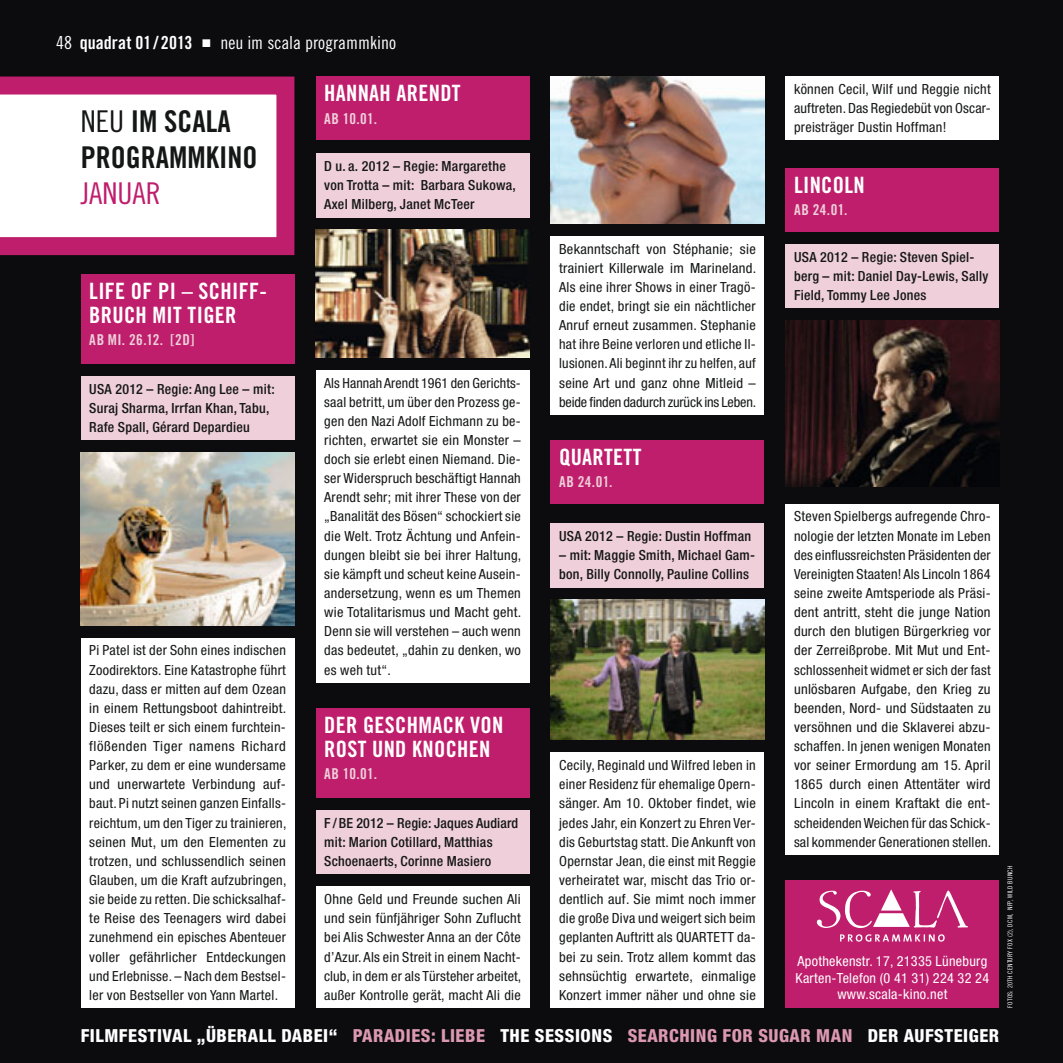
<style>
.page{position:relative;width:1063px;height:1063px;background:#0c0b0e}
.page>*{position:absolute;margin:0;border:0;box-sizing:border-box;transform-origin:0 0}
.t1{font:30px/36px "Trade Gothic LT Std Bd Cn 20";color:#151616}
.t2{font:30px "Trade Gothic LT Std Cn 18";color:#bf1e6c}
.t3{font:22.5px/24px "Trade Gothic LT Std Bd Cn 20";letter-spacing:.015em;color:#fff}
.t4{font:800 condensed 18px "Helvetica Neue";letter-spacing:.03em;color:#fff}
.t5{font:18px "Trade Gothic LT Std Cn 18";color:#fff}
.t6{font:18px "Trade Gothic LT Std Bd Cn 20";color:#fff}
.t7{font:15px "Trade Gothic LT Std Bd Cn 20";letter-spacing:.02em;color:#eecfda}
.t8{font:condensed 13.95px/19.2px "Helvetica Neue";letter-spacing:.02em;color:#151616;text-align:justify}
.t9{font:condensed 13.95px/19.2px "Helvetica Neue";letter-spacing:.02em;color:#151616;text-align:justify;scale:1.04 1}
.t10{font:500 condensed 13.95px/19.2px "Helvetica Neue";letter-spacing:.02em;color:#151616}
.t11{font:condensed 13.95px/16.5px "Helvetica Neue";letter-spacing:.02em;color:#fff;text-align:center}
.t12{font:6.75px "Trade Gothic LT Std Cn 18";letter-spacing:.03em;color:#fff}
.s1{font-family:"Trade Gothic LT Std Cn 18"}
.s2{color:#dc98b0}
</style>
<div class="page">
<svg style="left:0;top:77px;width:294px;height:178px;background:#efc7da"></svg>
<div style="left:81px;top:274px;width:213px;height:90px;background:#bf1e6c"></div>
<div style="left:786px;top:168px;width:213px;height:64px;background:#bf1e6c"></div>
<div style="left:81px;top:376px;width:213px;height:64px;background:#eecfda"></div>
<div style="left:316px;top:153px;width:213px;height:64px;background:#eecfda"></div>
<div style="left:786px;top:244px;width:213px;height:64px;background:#eecfda"></div>
<div style="left:551px;top:753px;width:213px;height:255px;background:#fff"></div>
<div style="left:786px;top:77px;width:213px;height:63px;background:#fff"></div>
<div style="left:316px;top:887px;width:213px;height:121px;background:#fff"></div>
<img style="left:81px;top:453px;width:213px;height:172px">
<img style="left:551px;top:77px;width:213px;height:146px">
<img style="left:786px;top:321px;width:213px;height:166px">
<img style="left:551px;top:600px;width:213px;height:140px">
<img style="left:316px;top:230px;width:213px;height:127px">
<div style="left:316px;top:708px;width:213px;height:89px;background:#bf1e6c"></div>
<div style="left:316px;top:810px;width:213px;height:64px;background:#eecfda"></div>
<div style="left:81px;top:638px;width:213px;height:370px;background:#fff"></div>
<div style="left:316px;top:77px;width:213px;height:63px;background:#bf1e6c"></div>
<div style="left:551px;top:236px;width:213px;height:179px;background:#fff"></div>
<div style="left:551px;top:440px;width:213px;height:64px;background:#bf1e6c"></div>
<div style="left:551px;top:523px;width:213px;height:64px;background:#eecfda"></div>
<div style="left:786px;top:504px;width:213px;height:351px;background:#fff"></div>
<div style="left:786px;top:880px;width:213px;height:128px;background:#bf1e6c"></div>
<svg style="left:817px;top:889px;width:151px;height:39px"></svg>
<svg style="left:840px;top:934px;width:105px;height:8px"></svg>
<div style="left:316px;top:370px;width:213px;height:312px;background:#fff"></div>
<p class="t6" style="left:56px;top:36px;width:138px"><span class="s1">48</span> quadrat 01 / 2013</p>
<p class="t5" style="left:220px;top:36px;width:177px">neu im scala programmkino</p>
<h1 class="t1" style="left:81px;top:106px;width:178px"><span class="s1">NEU</span> IM SCALA<br>PROGRAMMKINO</h1>
<h1 class="t2" style="left:81px;top:182px;width:81px">JANUAR</h1>
<h2 class="t3" style="left:324px;top:83px;width:138px">HANNAH ARENDT</h2>
<p class="t7" style="left:324px;top:113px;width:54px">AB 10.01.</p>
<p class="t10" style="left:324px;top:157px;width:193px">D u. a. 2012 – Regie: Margarethe von Trotta – mit: Barbara Sukowa,<br>Axel Milberg, Janet McTeer</p>
<p class="t8" style="left:794px;top:81px;width:198px">können Cecil, Wilf und Reggie nicht auftreten. Das Regiedebüt von Oscar&shy;preisträger Dustin Hoffman!</p>
<h2 class="t3" style="left:794px;top:174px;width:72px">LINCOLN</h2>
<p class="t7" style="left:794px;top:204px;width:55px">AB 24.01.</p>
<p class="t9" style="left:559px;top:240px;width:191px">Bekanntschaft von Stéphanie; sie trainiert Killerwale im Marineland.<br>Als eine ihrer Shows in einer Tragö&shy;die endet, bringt sie ein nächtlicher Anruf erneut zusammen. Stephanie hat ihre Beine verloren und etliche Il&shy;lusionen. Ali beginnt ihr zu helfen, auf seine Art und ganz ohne Mitleid – beide finden dadurch zurück ins Leben.</p>
<p class="t10" style="left:794px;top:248px;width:196px">USA 2012 – Regie: Steven Spiel&shy;berg – mit: Daniel Day-Lewis, Sally<br>Field, Tommy Lee Jones</p>
<h2 class="t3" style="left:89px;top:281px;width:179px">LIFE OF PI – SCHIFF-<br>BRUCH MIT TIGER</h2>
<p class="t7" style="left:89px;top:334px;width:107px">AB MI. 26.12. [2D]</p>
<p class="t8" style="left:324px;top:374px;width:199px">Als Hannah Arendt 1961 den Gerichts&shy;saal betritt, um über den Prozess ge&shy;gen den Nazi Adolf Eichmann zu be&shy;richten, erwartet sie ein Monster – doch sie erlebt einen Niemand. Die&shy;ser Widerspruch beschäftigt Hannah Arendt sehr; mit ihrer These von der „Banalität des Bösen“ schockiert sie die Welt. Trotz Ächtung und Anfein&shy;dungen bleibt sie bei ihrer Haltung, sie kämpft und scheut keine Ausein&shy;andersetzung, wenn es um Themen wie Totalitarismus und Macht geht.<br>Denn sie will verstehen – auch wenn das bedeutet, „dahin zu denken, wo es weh tut“.</p>
<p class="t10" style="left:89px;top:380px;width:187px">USA 2012 – Regie: Ang Lee – mit:<br>Suraj Sharma, Irrfan Khan, Tabu,<br>Rafe Spall, Gérard Depardieu</p>
<h2 class="t3" style="left:559px;top:447px;width:84px">QUARTETT</h2>
<p class="t7" style="left:559px;top:476px;width:55px">AB 24.01.</p>
<p class="t8" style="left:794px;top:508px;width:199px">Steven Spielbergs aufregende Chro&shy;nologie der letzten Monate im Leben des einfluss reichsten Präsidenten der Vereinigten Staaten! Als Lincoln 1864 seine zweite Amtsperiode als Präsi&shy;dent antritt, steht die junge Nation durch den blutigen Bürgerkrieg vor der Zerreißprobe. Mit Mut und Ent&shy;schlossen heit widmet er sich der fast unlösbaren Aufgabe, den Krieg zu beenden, Nord- und Süd staaten zu versöhnen und die Sklaverei abzu&shy;schaffen. In jenen wenigen Monaten vor seiner Ermordung am 15. April 1865 durch einen Attentäter wird Lincoln in einem Kraftakt die ent&shy;scheidenden Weichen für das Schick&shy;sal kommender Generationen stellen.</p>
<p class="t10" style="left:559px;top:527px;width:194px">USA 2012 – Regie: Dustin Hoffman</p>
<p class="t10" style="left:559px;top:546px;width:197px">– mit: Maggie Smith, Michael Gam&shy;bon, Billy Connolly, Pauline Collins</p>
<p class="t8" style="left:89px;top:642px;width:199px">Pi Patel ist der Sohn eines indischen Zoodirektors. Eine Katastrophe führt dazu, dass er mitten auf dem Ozean in einem Rettungsboot dahintreibt.<br>Dieses teilt er sich einem furchtein&shy;flößenden Tiger namens Richard Parker, zu dem er eine wundersame und unerwartete Verbindung auf&shy;baut. Pi nutzt seinen ganzen Einfalls&shy;reichtum, um den Tiger zu trainieren, seinen Mut, um den Elementen zu trotzen, und schlussendlich seinen Glauben, um die Kraft aufzubringen, sie beide zu retten. Die schicksalhaf&shy;te Reise des Teenagers wird dabei zunehmend ein episches Abenteuer voller gefährlicher Entdeckungen und Erlebnisse. – Nach dem Bestsel&shy;ler von Bestseller von Yann Martel.</p>
<h2 class="t3" style="left:324px;top:715px;width:181px">DER GESCHMACK VON<br>ROST UND KNOCHEN</h2>
<p class="t7" style="left:324px;top:768px;width:54px">AB 10.01.</p>
<p class="t10" style="left:324px;top:814px;width:196px">F / BE 2012 – Regie: Jaques Audiard mit: Marion Cotillard, Matthias<br>Schoenaerts, Corinne Masiero</p>
<p class="t8" style="left:559px;top:757px;width:198px">Cecily, Reginald und Wilfred leben in einer Residenz für ehemalige Opern&shy;sänger. Am 10. Oktober findet, wie jedes Jahr, ein Konzert zu Ehren Ver&shy;dis Geburtstag statt. Die Ankunft von Opernstar Jean, die einst mit Reggie verheiratet war, mischt das Trio or&shy;dentlich auf. Sie mimt noch immer die große Diva und weigert sich beim geplanten Auftritt als QUARTETT da&shy;bei zu sein. Trotz allem kommt das sehnsüchtig erwartete, einmalige Konzert immer näher und ohne sie</p>
<p class="t9" style="left:324px;top:891px;width:191px">Ohne Geld und Freunde suchen Ali und sein fünfjähriger Sohn Zuflucht bei Alis Schwester Anna an der Côte d’Azur. Als ein Streit in einem Nacht&shy;club, in dem er als Türsteher arbeitet, außer Kontrolle gerät, macht Ali die</p>
<p class="t11" style="left:796px;top:954px;width:195px">Apothekenstr. 17, 21335 Lüneburg<br>Karten-Telefon (0 41 31) 224 32 24 www.scala-kino.net</p>
<p class="t4" style="left:81px;top:1029px;width:920px">FILMFESTIVAL „ÜBERALL DABEI“ <span class="s2">PARADIES: LIEBE</span> THE SESSIONS <span class="s2">SEARCHING FOR SUGAR MAN</span> DER AUFSTEIGER</p>
<p class="t12" style="left:1008px;top:1008px;width:143px;rotate:-90deg">FOTOS: 20TH CENTURY FOX (2), DCM, NFP, WILD BUNCH</p>
</div>
